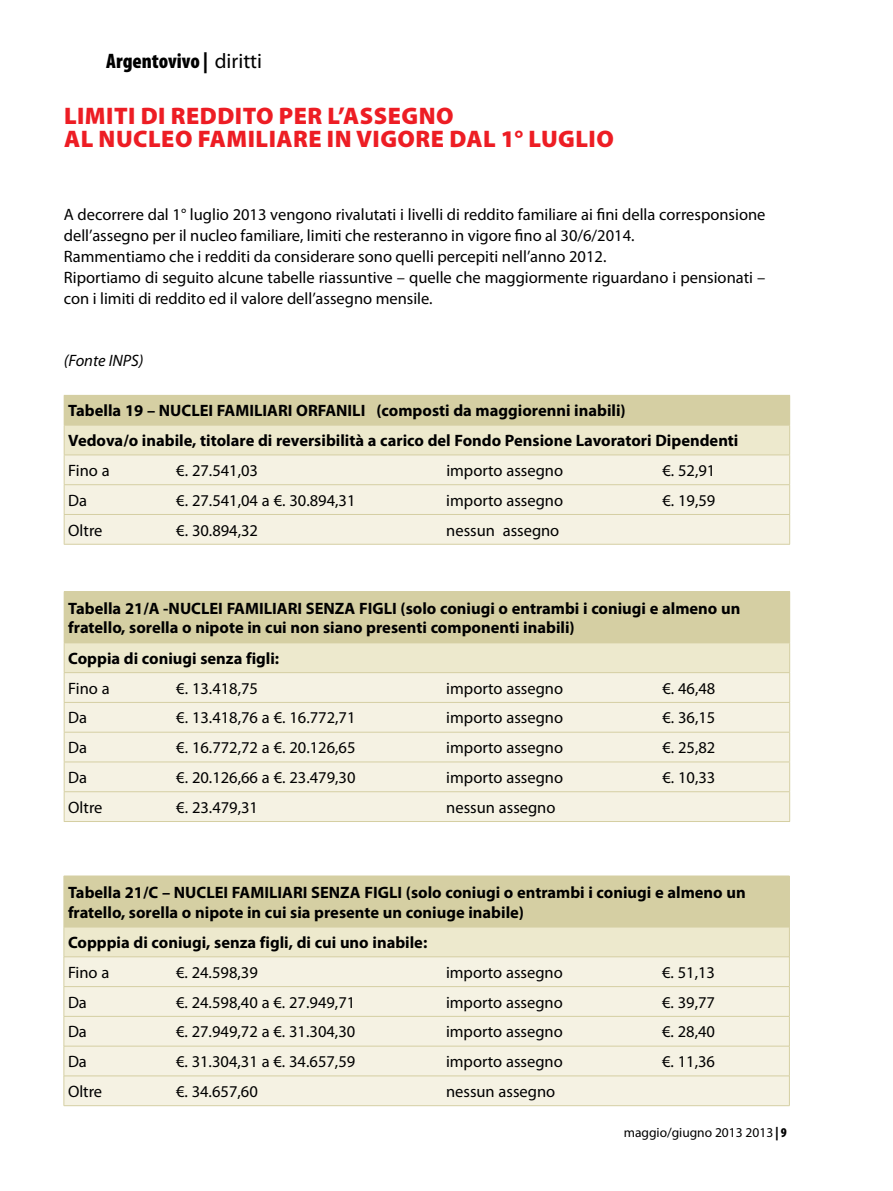
<style>
.page{position:relative;width:893px;height:1191px;background:#fff}
.page>*{position:absolute;margin:0;border:0;box-sizing:border-box;transform-origin:0 0}
.t1{font:900 24px/22.5px "Myriad Pro";letter-spacing:.02em;color:#ed1d24}
.t2{font:900 condensed 21px "Myriad Pro";color:#000}
.t3{font:16.5px/21px "Myriad Pro";color:#000}
.t4{font:700 16.5px/19.8px "Myriad Pro";color:#000}
.t5{font:italic 16.5px "Myriad Pro";color:#000}
.t6{font:13.5px "Myriad Pro";color:#000}
.s1{font-weight:400;font-stretch:normal}
.s2{font-weight:900;font-stretch:condensed}
</style>
<div class="page">
<div style="left:64px;top:395px;width:726px;height:30px;background:#d5cfa3"></div>
<div style="left:64px;top:425px;width:726px;height:30px;background:#ede9cd"></div>
<div style="left:65px;top:455px;width:724px;height:89px;background:#f5f2e3"></div>
<hr style="left:64px;top:425px;width:726px;height:1px;background:#d5cfa3">
<hr style="left:64px;top:454px;width:726px;height:1px;background:#d5cfa3">
<hr style="left:64px;top:484px;width:726px;height:1px;background:#d5cfa3">
<hr style="left:64px;top:514px;width:726px;height:1px;background:#d5cfa3">
<svg style="left:64px;top:426px;width:1px;height:118px"></svg>
<svg style="left:789px;top:426px;width:1px;height:118px"></svg>
<hr style="left:64px;top:544px;width:726px;height:1px;background:#d5cfa3">
<div style="left:64px;top:592px;width:726px;height:51px;background:#d5cfa3"></div>
<div style="left:64px;top:643px;width:726px;height:29px;background:#ede9cd"></div>
<div style="left:65px;top:673px;width:724px;height:148px;background:#f5f2e3"></div>
<hr style="left:64px;top:591px;width:726px;height:1px;background:#d5cfa3">
<hr style="left:64px;top:672px;width:726px;height:1px;background:#d5cfa3">
<hr style="left:64px;top:702px;width:726px;height:1px;background:#d5cfa3">
<hr style="left:64px;top:732px;width:726px;height:1px;background:#d5cfa3">
<hr style="left:64px;top:761px;width:726px;height:1px;background:#d5cfa3">
<hr style="left:64px;top:791px;width:726px;height:1px;background:#d5cfa3">
<svg style="left:64px;top:643px;width:1px;height:178px"></svg>
<svg style="left:789px;top:643px;width:1px;height:178px"></svg>
<hr style="left:64px;top:821px;width:726px;height:1px;background:#d5cfa3">
<div style="left:64px;top:876px;width:725px;height:51px;background:#d5cfa3"></div>
<div style="left:64px;top:927px;width:725px;height:29px;background:#ede9cd"></div>
<div style="left:65px;top:957px;width:724px;height:148px;background:#f5f2e3"></div>
<hr style="left:64px;top:875px;width:725px;height:1px;background:#d5cfa3">
<hr style="left:789px;top:876px;width:1px;height:51px;background:#d5cfa3">
<hr style="left:64px;top:956px;width:725px;height:1px;background:#d5cfa3">
<svg style="left:64px;top:927px;width:1px;height:59px"></svg>
<svg style="left:789px;top:927px;width:1px;height:59px"></svg>
<hr style="left:64px;top:986px;width:725px;height:1px;background:#d5cfa3">
<hr style="left:64px;top:986px;width:1px;height:30px;background:#d5cfa3">
<hr style="left:789px;top:986px;width:1px;height:30px;background:#d5cfa3">
<hr style="left:64px;top:1016px;width:725px;height:1px;background:#d5cfa3">
<hr style="left:64px;top:1016px;width:1px;height:30px;background:#d5cfa3">
<hr style="left:789px;top:1016px;width:1px;height:30px;background:#d5cfa3">
<hr style="left:64px;top:1046px;width:725px;height:1px;background:#d5cfa3">
<hr style="left:64px;top:1075px;width:725px;height:1px;background:#d5cfa3">
<svg style="left:64px;top:1046px;width:1px;height:59px"></svg>
<svg style="left:789px;top:1046px;width:1px;height:59px"></svg>
<hr style="left:64px;top:1105px;width:725px;height:1px;background:#d5cfa3">
<p class="t2" style="left:106px;top:49px;width:157px">Argentovivo | <span class="s1">diritti</span></p>
<h1 class="t1" style="left:64px;top:105px;width:13px">LIMI</h1>
<h1 class="t1" style="left:64px;top:105px;width:551px;text-indent:50px">TI DI REDDITO PER L’ASSEGNO<br>AL NUCLEO FAMI LIARE IN VIGORE DAL 1° LUGLIO</h1>
<p class="t3" style="left:64px;top:203px;width:703px">A decorrere dal 1° luglio 2013 vengono rivalutati i livelli di reddito familiare ai fini della corresponsione dell’assegno per il nucleo familiare, limiti che resteranno in vigore fino al 30/6/2014.<br>Rammentiamo che i redditi da considerare sono quelli percepiti nell’anno 2012.<br>Riportiamo di seguito alcune tabelle riassuntive – quelle che maggiormente riguardano i pensionati – con i limiti di reddito ed il valore dell’assegno mensile.</p>
<p class="t5" style="left:64px;top:350px;width:81px">(Fonte INPS)</p>
<p class="t4" style="left:68px;top:395px;width:672px;line-height:29.7px">Tabella 19 – NUCLEI FAMILIARI ORFANILI (composti da maggiorenni inabili)<br>Vedova/o inabile, titolare di reversibilità a carico del Fondo Pensione Lavoratori Dipendenti</p>
<p class="t3" style="left:68px;top:460px;width:43px">Fino a</p>
<p class="t3" style="left:176px;top:460px;width:83px">€. 27.541,03</p>
<p class="t3" style="left:446px;top:460px;width:118px">importo assegno</p>
<p class="t3" style="left:662px;top:460px;width:55px">€. 52,91</p>
<p class="t3" style="left:68px;top:489px;width:20px">Da</p>
<p class="t3" style="left:176px;top:489px;width:181px">€. 27.541,04 a €. 30.894,31</p>
<p class="t3" style="left:446px;top:489px;width:118px">importo assegno</p>
<p class="t3" style="left:662px;top:489px;width:54px">€. 19,59</p>
<p class="t3" style="left:68px;top:519px;width:36px">Oltre</p>
<p class="t3" style="left:176px;top:519px;width:83px">€. 30.894,32</p>
<p class="t3" style="left:446px;top:519px;width:115px">nessun assegno</p>
<p class="t4" style="left:68px;top:597px;width:674px">Tabella 21/A -NUCLEI FAMILIARI SENZA FIGLI (solo coniugi o entrambi i coniugi e almeno un fratello, sorella o nipote in cui non siano presenti componenti inabili)</p>
<p class="t4" style="left:68px;top:648px;width:212px">Coppia di coniugi senza figli:</p>
<p class="t3" style="left:68px;top:677px;width:43px">Fino a</p>
<p class="t3" style="left:176px;top:677px;width:83px">€. 13.418,75</p>
<p class="t3" style="left:446px;top:677px;width:118px">importo assegno</p>
<p class="t3" style="left:662px;top:677px;width:54px">€. 46,48</p>
<p class="t3" style="left:68px;top:707px;width:20px">Da</p>
<p class="t3" style="left:176px;top:707px;width:181px">€. 13.418,76 a €. 16.772,71</p>
<p class="t3" style="left:446px;top:707px;width:118px">importo assegno</p>
<p class="t3" style="left:662px;top:707px;width:54px">€. 36,15</p>
<p class="t3" style="left:68px;top:737px;width:20px">Da</p>
<p class="t3" style="left:176px;top:737px;width:181px">€. 16.772,72 a €. 20.126,65</p>
<p class="t3" style="left:446px;top:737px;width:118px">importo assegno</p>
<p class="t3" style="left:662px;top:737px;width:54px">€. 25,82</p>
<p class="t3" style="left:68px;top:766px;width:20px">Da</p>
<p class="t3" style="left:176px;top:766px;width:181px">€. 20.126,66 a €. 23.479,30</p>
<p class="t3" style="left:446px;top:766px;width:118px">importo assegno</p>
<p class="t3" style="left:662px;top:766px;width:54px">€. 10,33</p>
<p class="t3" style="left:68px;top:796px;width:36px">Oltre</p>
<p class="t3" style="left:176px;top:796px;width:83px">€. 23.479,31</p>
<p class="t3" style="left:446px;top:796px;width:111px">nessun assegno</p>
<p class="t4" style="left:68px;top:881px;width:679px">Tabella 21/C – NUCLEI FAMILIARI SENZA FIGLI (solo coniugi o entrambi i coniugi e almeno un fratello, sorella o nipote in cui sia presente un coniuge inabile)</p>
<p class="t4" style="left:68px;top:932px;width:361px">Copppia di coniugi, senza figli, di cui uno inabile:</p>
<p class="t3" style="left:68px;top:961px;width:43px">Fino a</p>
<p class="t3" style="left:176px;top:961px;width:83px">€. 24.598,39</p>
<p class="t3" style="left:446px;top:961px;width:118px">importo assegno</p>
<p class="t3" style="left:662px;top:961px;width:54px">€. 51,13</p>
<p class="t3" style="left:68px;top:991px;width:20px">Da</p>
<p class="t3" style="left:176px;top:991px;width:181px">€. 24.598,40 a €. 27.949,71</p>
<p class="t3" style="left:446px;top:991px;width:118px">importo assegno</p>
<p class="t3" style="left:662px;top:991px;width:54px">€. 39,77</p>
<p class="t3" style="left:68px;top:1021px;width:20px">Da</p>
<p class="t3" style="left:176px;top:1021px;width:181px">€. 27.949,72 a €. 31.304,30</p>
<p class="t3" style="left:446px;top:1021px;width:118px">importo assegno</p>
<p class="t3" style="left:662px;top:1021px;width:54px">€. 28,40</p>
<p class="t3" style="left:68px;top:1051px;width:20px">Da</p>
<p class="t3" style="left:176px;top:1051px;width:181px">€. 31.304,31 a €. 34.657,59</p>
<p class="t3" style="left:446px;top:1051px;width:118px">importo assegno</p>
<p class="t3" style="left:662px;top:1051px;width:54px">€. 11,36</p>
<p class="t3" style="left:68px;top:1080px;width:36px">Oltre</p>
<p class="t3" style="left:176px;top:1080px;width:83px">€. 34.657,60</p>
<p class="t3" style="left:446px;top:1080px;width:111px">nessun assegno</p>
<p class="t6" style="left:624px;top:1124px;width:164px">maggio/giugno 2013 2013 <span class="s2">| 9</span></p>
</div>
